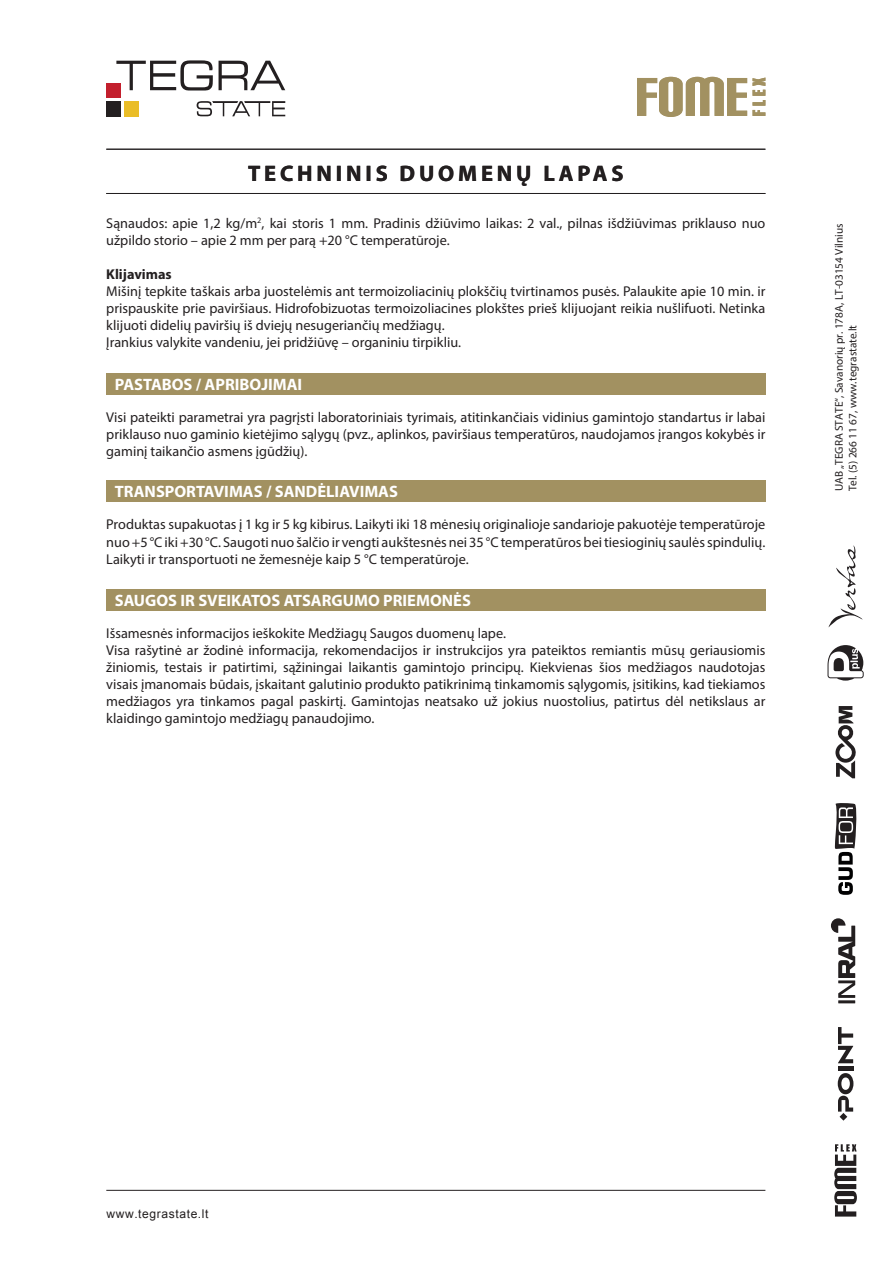
<style>
.page{position:relative;width:893px;height:1263px;background:#fff}
.page>*{position:absolute;margin:0;border:0;box-sizing:border-box;transform-origin:0 0}
.t1{font:700 22.5px "Myriad Pro";letter-spacing:.17em;color:#231f20}
.t2{font:700 16.5px "Myriad Pro";color:#fff}
.t3{font:14.25px/17.1px "Myriad Pro";color:#231f20;text-align:justify}
.t4{font:700 14.25px "Myriad Pro";color:#231f20}
.t5{font:12px "Arial";letter-spacing:.05em;color:#231f20}
.t6{font:11.25px/13.5px "Myriad Pro";color:#231f20}
</style>
<div class="page">
<div style="left:107px;top:83px;width:14px;height:15px;background:#c31f2d"></div>
<div style="left:124px;top:101px;width:14px;height:15px;background:#eabd27"></div>
<div style="left:107px;top:101px;width:14px;height:15px;background:#231f20"></div>
<svg style="left:116px;top:60px;width:169px;height:30px"></svg>
<svg style="left:197px;top:101px;width:88px;height:15px"></svg>
<svg style="left:834px;top:1144px;width:23px;height:72px"></svg>
<hr style="left:838px;top:1067px;width:15px;height:4px;background:#231f20">
<svg style="left:838px;top:1027px;width:15px;height:36px"></svg>
<svg style="left:838px;top:1073px;width:15px;height:38px"></svg>
<svg style="left:840px;top:1113px;width:7px;height:7px"></svg>
<svg style="left:827px;top:645px;width:37px;height:36px"></svg>
<svg style="left:835px;top:706px;width:21px;height:72px"></svg>
<svg style="left:828px;top:545px;width:34px;height:82px"></svg>
<hr style="left:838px;top:1000px;width:17px;height:3px;background:#231f20">
<svg style="left:831px;top:918px;width:24px;height:80px"></svg>
<svg style="left:835px;top:803px;width:22px;height:92px"></svg>
<hr style="left:106px;top:1190px;width:659px;height:1px;background:#231f20">
<hr style="left:106px;top:193px;width:659px;height:1px;background:#231f20">
<hr style="left:106px;top:149px;width:659px;height:1px;background:#231f20">
<svg style="left:637px;top:77px;width:128px;height:40px"></svg>
<div style="left:106px;top:373px;width:659px;height:21px;background:#a29161"></div>
<div style="left:106px;top:589px;width:659px;height:21px;background:#a29161"></div>
<div style="left:106px;top:480px;width:659px;height:22px;background:#a29161"></div>
<p class="t1" style="left:248px;top:158px;width:377px">TECHNINIS DUOMENŲ LAPAS</p>
<p class="t3" style="left:106px;top:214px;width:661px">Sąnaudos: apie 1,2 kg/m<sup>2</sup>, kai storis 1 mm. Pradinis džiūvimo laikas: 2 val., pilnas išdžiūvimas priklauso nuo užpildo storio – apie 2 mm per parą +20 °C temperatūroje.</p>
<p class="t4" style="left:106px;top:265px;width:67px">Klijavimas</p>
<p class="t3" style="left:106px;top:282px;width:661px">Mišinį tepkite taškais arba juostelėmis ant termoizoliacinių plokščių tvirtinamos pusės. Palaukite apie 10 min. ir prispauskite prie paviršiaus. Hidrofobizuotas termoizoliacines plokštes prieš klijuojant reikia nušlifuoti. Netinka klijuoti didelių paviršių iš dviejų nesugeriančių medžiagų.</p>
<p class="t3" style="left:106px;top:334px;width:356px">Įrankius valykite vandeniu, jei pridžiūvę – organiniu tirpikliu.</p>
<p class="t2" style="left:115px;top:373px;width:189px">PASTABOS / APRIBOJIMAI</p>
<p class="t3" style="left:106px;top:409px;width:661px">Visi pateikti parametrai yra pagrįsti laboratoriniais tyrimais, atitinkančiais vidinius gamintojo standartus ir labai priklauso nuo gaminio kietėjimo sąlygų (pvz., aplinkos, paviršiaus temperatūros, naudojamos įrangos kokybės ir gaminį taikančio asmens įgūdžių).</p>
<p class="t2" style="left:115px;top:481px;width:285px">TRANSPORTAVIMAS / SANDĖLIAVIMAS</p>
<p class="t3" style="left:106px;top:516px;width:661px">Produktas supakuotas į 1 kg ir 5 kg kibirus. Laikyti iki 18 mėnesių originalioje sandarioje pakuotėje temperatūroje nuo +5 °C iki +30 °C. Saugoti nuo šalčio ir vengti aukštesnės nei 35 °C temperatūros bei tiesioginių saulės spindulių.</p>
<p class="t3" style="left:106px;top:550px;width:364px">Laikyti ir transportuoti ne žemesnėje kaip 5 °C temperatūroje.</p>
<p class="t2" style="left:115px;top:589px;width:358px">SAUGOS IR SVEIKATOS ATSARGUMO PRIEMONĖS</p>
<p class="t3" style="left:106px;top:624px;width:401px">Išsamesnės informacijos ieškokite Medžiagų Saugos duomenų lape.</p>
<p class="t3" style="left:106px;top:641px;width:661px">Visa rašytinė ar žodinė informacija, rekomendacijos ir instrukcijos yra pateiktos remiantis mūsų geriausiomis žiniomis, testais ir patirtimi, sąžiningai laikantis gamintojo principų. Kiekvienas šios medžiagos naudotojas visais įmanomais būdais, įskaitant galutinio produkto patikrinimą tinkamomis sąlygomis, įsitikins, kad tiekiamos medžiagos yra tinkamos pagal paskirtį. Gamintojas neatsako už jokius nuostolius, patirtus dėl netikslaus ar klaidingo gamintojo medžiagų panaudojimo.</p>
<p class="t6" style="left:832px;top:491px;width:269px;rotate:-90deg">UAB „TEGRA STATE“, Savanorių pr. 178A, LT-03154 Vilnius<br>Tel. (5) 266 11 67, www.tegrastate.lt</p>
<p class="t5" style="left:106px;top:1206px;width:104px">www.tegrastate.lt</p>
</div>
